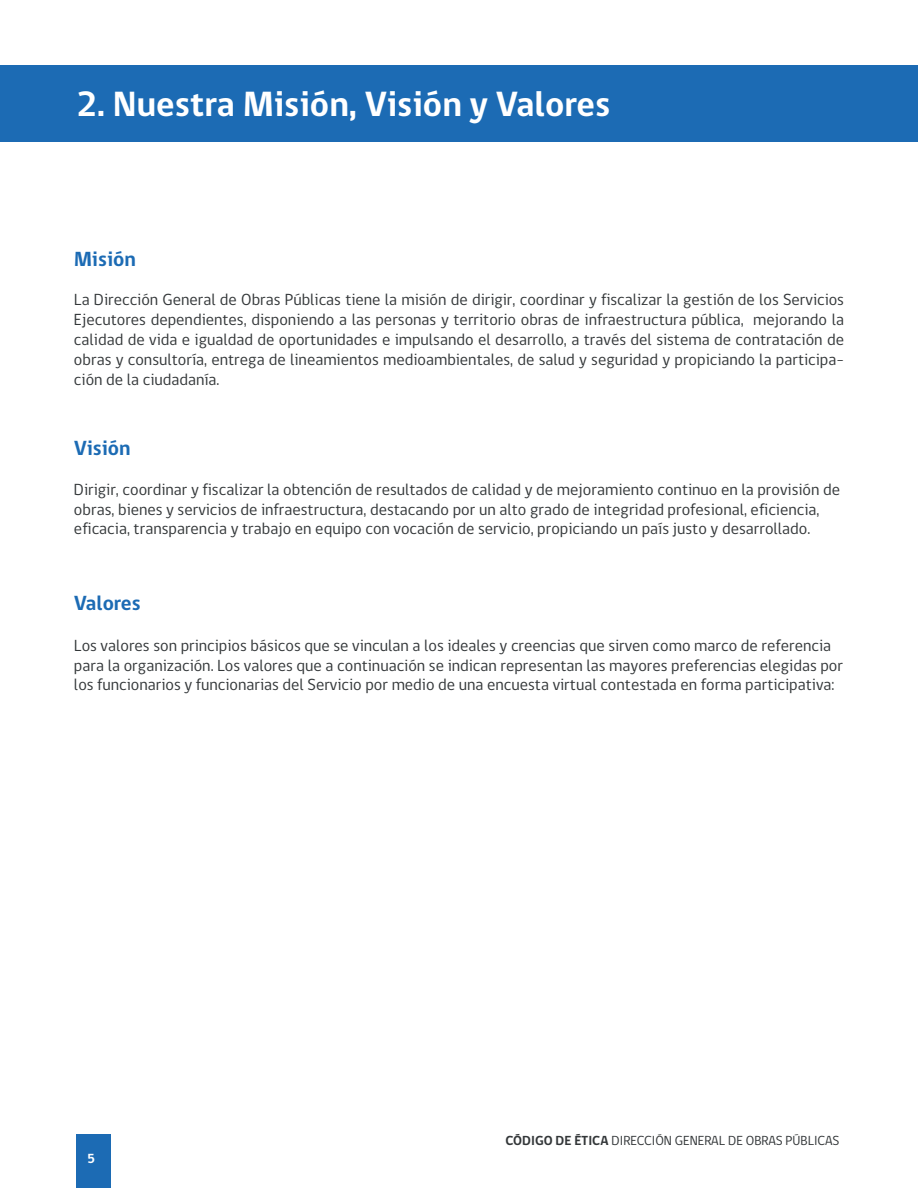
<style>
.page{position:relative;width:918px;height:1188px;background:#fff}
.page>*{position:absolute;margin:0;border:0;box-sizing:border-box;transform-origin:0 0}
.t1{font:700 36px "gob CL";color:#fff}
.t2{font:700 21px "gob CL";color:#1c6bb4}
.t3{font:16.5px/19.8px "gob CL";color:#333739}
.t4{font:13.5px "gob CL";color:#333739}
.t5{font:700 13.5px "gob CL";color:#fff}
.s1{font-weight:700}
</style>
<div class="page">
<div style="left:77px;top:1135px;width:34px;height:53px;background:#1c6bb4"></div>
<div style="left:0;top:65px;width:918px;height:77px;background:#1c6bb4"></div>
<h1 class="t1" style="left:77px;top:80px;width:535px">2. Nuestra Misión, Visión y Valores</h1>
<p class="t2" style="left:74px;top:244px;width:63px">Misión</p>
<p class="t3" style="left:74px;top:290px;width:772px;text-align:justify">La Dirección General de Obras Públicas tiene la misión de dirigir, coordinar y fiscalizar la gestión de los Servicios Ejecutores dependientes, disponiendo a las personas y territorio obras de infraestructura pública, mejorando la calidad de vida e igualdad de oportunidades e impulsando el desarrollo, a través del sistema de contratación de obras y consultoría, entrega de lineamientos medioambientales, de salud y seguridad y propiciando la participa&shy;ción de la ciudadanía.</p>
<p class="t2" style="left:74px;top:433px;width:58px">Visión</p>
<p class="t3" style="left:74px;top:480px;width:768px">Dirigir, coordinar y fiscalizar la obtención de resultados de calidad y de mejoramiento continuo en la provisión de obras, bienes y servicios de infraestructura, destacando por un alto grado de integridad profesional, eficiencia, eficacia, transparencia y trabajo en equipo con vocación de servicio, propiciando un país justo y desarrollado.</p>
<p class="t2" style="left:74px;top:588px;width:68px">Valores</p>
<p class="t3" style="left:74px;top:636px;width:771px">Los valores son principios básicos que se vinculan a los ideales y creencias que sirven como marco de referencia para la organización. Los valores que a continuación se indican representan las mayores preferencias elegidas por los funcionarios y funcionarias del Servicio por medio de una encuesta virtual contestada en forma participativa:</p>
<p class="t5" style="left:87px;top:1149px;width:9px">5</p>
<p class="t4" style="left:505px;top:1131px;width:336px"><span class="s1">CÓDIGO DE ÉTICA</span> DIRECCIÓN GENERAL DE OBRAS PÚBLICAS</p>
</div>
